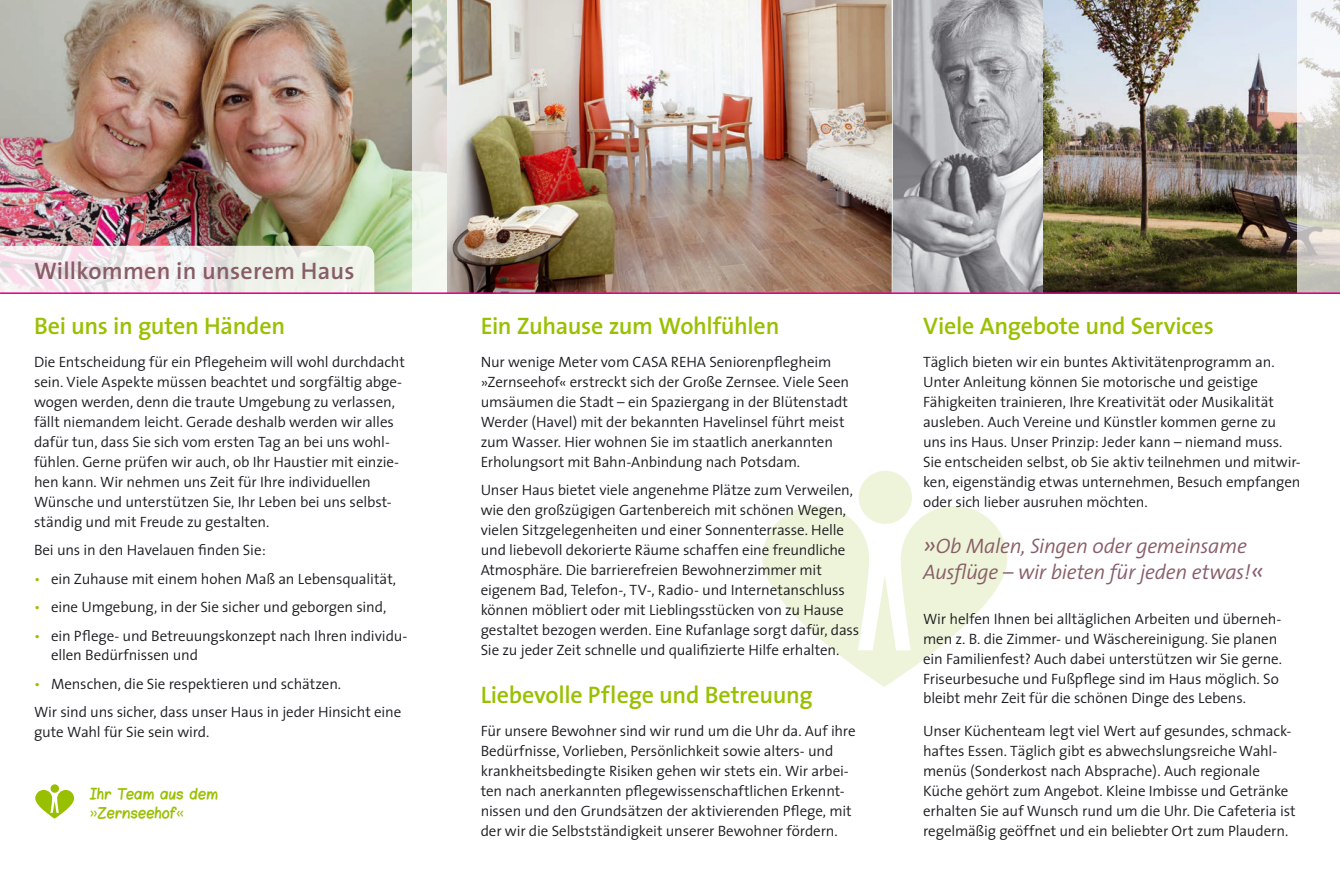
<style>
.page{position:relative;width:1340px;height:893px;background:#fff}
.page>*{position:absolute;margin:0;border:0;box-sizing:border-box;transform-origin:0 0}
.t1{font:600 24px "The Sans";letter-spacing:-.01em;color:#99c000}
.t2{font:600 24px "The Sans";letter-spacing:.01em;color:#875d66}
.t3{font:italic 300 21px/25.5px "The Sans";letter-spacing:-.015em;color:#875d66}
.t4{font:300 15px/20px "The Sans";letter-spacing:-.01em;color:#1b1c20}
.t5{font:12px/19.5px "Blokletters Viltstift";letter-spacing:.01em;color:#99c000}
.s1{color:#99c000}
.s2{font-family:"The Sans";font-weight:300;font-size:18px}
.s3{font-size:27px}
</style>
<div class="page">
<img style="left:446px;top:0;width:447px;height:292px">
<svg style="left:893px;top:0;width:28px;height:292px;background:#9d9da1"></svg>
<img style="left:921px;top:0;width:376px;height:292px">
<svg style="left:1297px;top:0;width:42px;height:292px"></svg>
<img style="left:0;top:0;width:412px;height:292px">
<svg style="left:0;top:246px;width:374px;height:46px"></svg>
<svg style="left:412px;top:0;width:34px;height:292px"></svg>
<hr style="left:0;top:292px;width:1339px;height:2px;background:#e50083">
<div style="left:858px;top:471px;width:54px;height:53px;background:#edf4d9;border-radius:50%"></div>
<svg style="left:762px;top:506px;width:245px;height:181px"></svg>
<div style="left:50px;top:784px;width:9px;height:9px;background:#99c000;border-radius:50%"></div>
<svg style="left:35px;top:790px;width:39px;height:29px"></svg>
<h1 class="t2" style="left:34px;top:251px;width:322px">Willkommen in unserem Haus</h1>
<h1 class="t1" style="left:34px;top:306px;width:253px">Bei uns in guten Händen</h1>
<p class="t4" style="left:34px;top:352px;width:372px">Die Entscheidung für ein Pflegeheim will wohl durchdacht sein. Viele Aspekte müssen beachtet und sorgfältig abge&shy;wogen werden, denn die traute Umgebung zu verlassen, fällt niemandem leicht. Gerade deshalb werden wir alles dafür tun, dass Sie sich vom ersten Tag an bei uns wohl&shy;fühlen. Gerne prüfen wir auch, ob Ihr Haustier mit einzie&shy;hen kann. Wir nehmen uns Zeit für Ihre individuellen Wünsche und unterstützen Sie, Ihr Leben bei uns selbst&shy;ständig und mit Freude zu gestalten.</p>
<p class="t4" style="left:34px;top:540px;width:233px">Bei uns in den Havelauen finden Sie:</p>
<p class="t4" style="left:34px;top:568px;width:364px"><span class="s1">•</span> ein Zuhause mit einem hohen Maß an Lebensqualität,</p>
<p class="t4" style="left:34px;top:596px;width:354px"><span class="s1">•</span> eine Umgebung, in der Sie sicher und geborgen sind,</p>
<p class="t4" style="left:51px;top:625px;width:358px;text-indent:-17px"><span class="s1">•</span> ein Pflege- und Betreuungskonzept nach Ihren individu&shy;ellen Bedürfnissen und</p>
<p class="t4" style="left:34px;top:669px;width:369px;line-height:28.5px"><span class="s1">•</span> Menschen, die Sie respektieren und schätzen.<br>Wir sind uns sicher, dass unser Haus in jeder Hinsicht eine</p>
<p class="t4" style="left:34px;top:722px;width:177px">gute Wahl für Sie sein wird.</p>
<p class="t5" style="left:89px;top:784px;width:130px">Ihr Team aus dem <span class="s2">»</span>Zernseehof<span class="s2">«</span></p>
<h1 class="t1" style="left:480px;top:306px;width:300px">Ein Zuhause zum Wohlfühlen</h1>
<p class="t4" style="left:480px;top:351px;width:370px">Nur wenige Meter vom CASA REHA Seniorenpflegheim »Zernseehof« erstreckt sich der Große Zernsee. Viele Seen umsäumen die Stadt – ein Spaziergang in der Blütenstadt Werder (Havel) mit der bekannten Havelinsel führt meist zum Wasser. Hier wohnen Sie im staatlich anerkannten Erholungsort mit Bahn-Anbindung nach Potsdam.</p>
<p class="t4" style="left:480px;top:480px;width:380px">Unser Haus bietet viele angenehme Plätze zum Verweilen, wie den großzügigen Gartenbereich mit schönen Wegen, vielen Sitzgelegenheiten und einer Sonnenterrasse. Helle und liebevoll dekorierte Räume schaffen eine freundliche Atmosphäre. Die barrierefreien Bewohnerzimmer mit eigenem Bad, Telefon-, TV-, Radio- und Internetanschluss können möbliert oder mit Lieblingsstücken von zu Hause gestaltet bezogen werden. Eine Rufanlage sorgt dafür, dass Sie zu jeder Zeit schnelle und qualifizierte Hilfe erhalten.</p>
<h1 class="t1" style="left:480px;top:675px;width:333px">Liebevolle Pflege und Betreuung</h1>
<p class="t4" style="left:480px;top:720px;width:376px">Für unsere Bewohner sind wir rund um die Uhr da. Auf ihre Bedürfnisse, Vorlieben, Persönlichkeit sowie alters- und krankheitsbedingte Risiken gehen wir stets ein. Wir arbei&shy;ten nach anerkannten pflegewissenschaftlichen Erkennt&shy;nissen und den Grundsätzen der aktivierenden Pflege, mit der wir die Selbstständigkeit unserer Bewohner fördern.</p>
<h1 class="t1" style="left:923px;top:306px;width:292px">Viele Angebote und Services</h1>
<p class="t4" style="left:923px;top:352px;width:379px">Täglich bieten wir ein buntes Aktivitätenprogramm an.<br>Unter Anleitung können Sie motorische und geistige Fähigkeiten trainieren, Ihre Kreativität oder Musikalität ausleben. Auch Vereine und Künstler kommen gerne zu uns ins Haus. Unser Prinzip: Jeder kann – niemand muss.<br>Sie entscheiden selbst, ob Sie aktiv teilnehmen und mitwir&shy;ken, eigenständig etwas unternehmen, Besuch empfangen oder sich lieber ausruhen möchten.</p>
<h2 class="t3" style="left:923px;top:533px;width:342px"><span class="s3">»</span>Ob Malen, Singen oder gemeinsame<br>Ausflüge – wir bieten für jeden etwas!<span class="s3">«</span></h2>
<p class="t4" style="left:923px;top:608px;width:360px">Wir helfen Ihnen bei alltäglichen Arbeiten und überneh&shy;men z. B. die Zimmer- und Wäschereinigung. Sie planen ein Familienfest? Auch dabei unterstützen wir Sie gerne.<br>Friseurbesuche und Fußpflege sind im Haus möglich. So bleibt mehr Zeit für die schönen Dinge des Lebens.</p>
<p class="t4" style="left:923px;top:721px;width:374px">Unser Küchenteam legt viel Wert auf gesundes, schmack&shy;haftes Essen. Täglich gibt es abwechslungsreiche Wahl&shy;menüs (Sonderkost nach Absprache). Auch regionale Küche gehört zum Angebot. Kleine Imbisse und Getränke erhalten Sie auf Wunsch rund um die Uhr. Die Cafeteria ist regelmäßig geöffnet und ein beliebter Ort zum Plaudern.</p>
</div>
